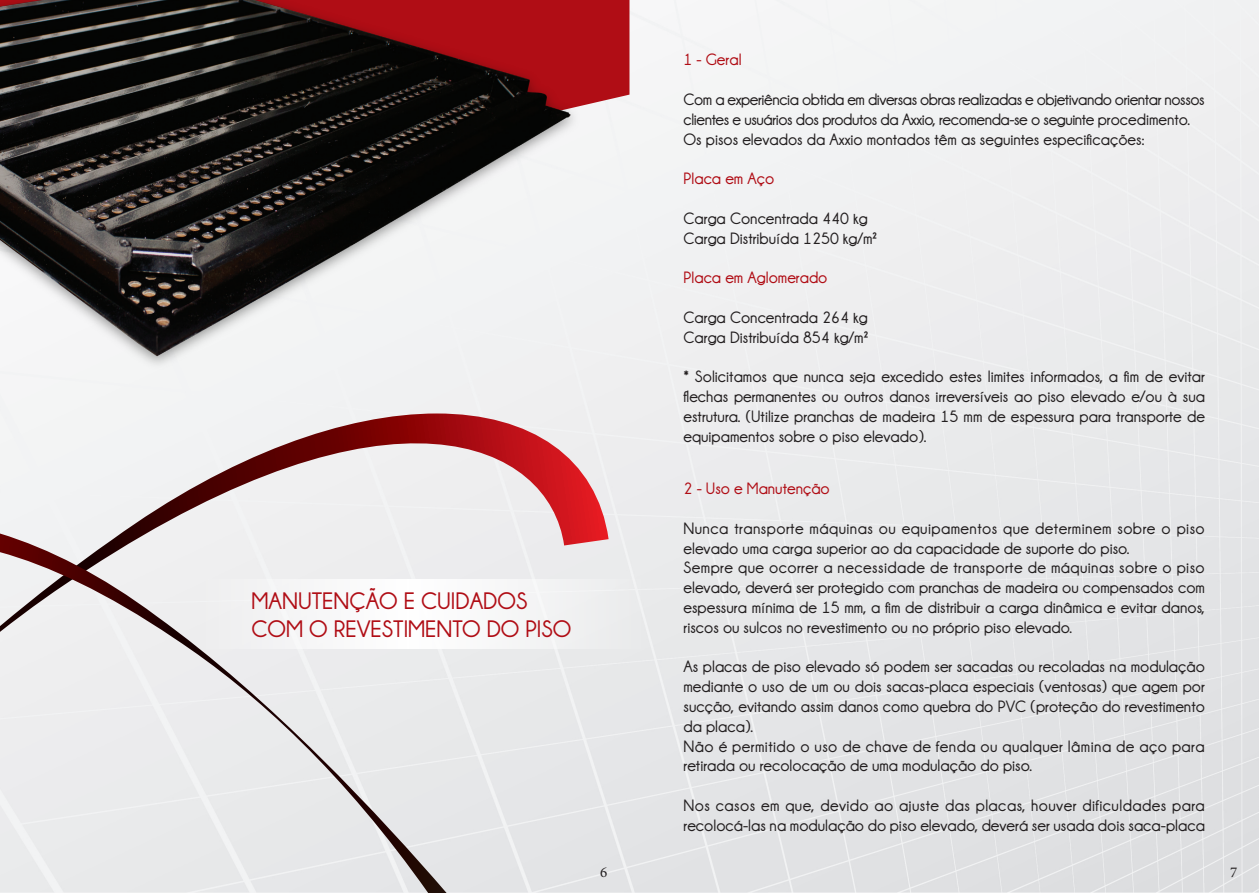
<style>
.page{position:relative;width:1259px;height:893px;background:#fff}
.page>*{position:absolute;margin:0;border:0;box-sizing:border-box;transform-origin:0 0}
.t1{font:700 24px "Champagne&Limousines";color:#b00d15}
.t2{font:700 16.5px/19.8px "Champagne&Limousines";color:#231f20;text-align:justify}
.t3{font:700 16.5px/19.8px "Champagne&Limousines";letter-spacing:.025em;color:#231f20}
.t4{font:700 16.5px/19.8px "Champagne&Limousines";letter-spacing:-.025em;color:#231f20}
.t5{font:700 16.5px "Champagne&Limousines";color:#b00d15}
.t6{font:15px "Minion Pro";color:#231f20}
</style>
<div class="page">
<img style="left:446px;top:0;width:813px;height:893px">
<svg style="left:0;top:371px;width:608px;height:208px"></svg>
<div style="left:0;top:533px;width:446px;height:360px;background:#eaebec"></div>
<div style="left:193px;top:579px;width:457px;height:69px;background:#f5f5f6"></div>
<svg style="left:600px;top:0;width:29px;height:240px;fill:#f2f3f4"></svg>
<img style="left:0;top:0;width:600px;height:376px">
<p class="t1" style="left:251px;top:587px;width:277px">MANUTENÇÃO E CUIDADOS</p>
<p class="t1" style="left:251px;top:616px;width:321px">COM O REVESTIMENTO DO PISO</p>
<p class="t5" style="left:683px;top:51px;width:60px">1 - Geral</p>
<p class="t4" style="left:683px;top:90px;width:523px">Com a experiência obtida em diversas obras realizadas e objetivando orientar nossos clientes e usuários dos produtos da Axxio, recomenda-se o seguinte procedimento.</p>
<p class="t2" style="left:683px;top:129px;width:462px">Os pisos elevados da Axxio montados têm as seguintes especificações:</p>
<p class="t5" style="left:683px;top:169px;width:92px">Placa em Aço</p>
<p class="t2" style="left:683px;top:208px;width:186px">Carga Concentrada 440 kg</p>
<p class="t2" style="left:683px;top:228px;width:195px">Carga Distribuída 1250 kg/m²</p>
<p class="t5" style="left:683px;top:268px;width:145px">Placa em Aglomerado</p>
<p class="t2" style="left:683px;top:307px;width:186px">Carga Concentrada 264 kg</p>
<p class="t2" style="left:683px;top:327px;width:186px">Carga Distribuída 854 kg/m²</p>
<p class="t2" style="left:683px;top:367px;width:523px">* Solicitamos que nunca seja excedido estes limites informados, a fim de evitar flechas permanentes ou outros danos irreversíveis ao piso elevado e/ou à sua estrutura. (Utilize pranchas de madeira 15 mm de espessura para transporte de equipamentos sobre o piso elevado).</p>
<p class="t5" style="left:683px;top:479px;width:148px">2 - Uso e Manutenção</p>
<p class="t3" style="left:683px;top:518px;width:523px">Nunca transporte máquinas ou equipamentos que determinem sobre o piso elevado uma carga superior ao da capacidade de suporte do piso.</p>
<p class="t2" style="left:683px;top:558px;width:523px">Sempre que ocorrer a necessidade de transporte de máquinas sobre o piso elevado, deverá ser protegido com pranchas de madeira ou compensados com espessura mínima de 15 mm, a fim de distribuir a carga dinâmica e evitar danos, riscos ou sulcos no revestimento ou no próprio piso elevado.</p>
<p class="t2" style="left:683px;top:657px;width:523px">As placas de piso elevado só podem ser sacadas ou recoladas na modulação mediante o uso de um ou dois sacas-placa especiais (ventosas) que agem por sucção, evitando assim danos como quebra do PVC (proteção do revestimento da placa).</p>
<p class="t3" style="left:683px;top:736px;width:523px">Não é permitido o uso de chave de fenda ou qualquer lâmina de aço para retirada ou recolocação de uma modulação do piso.</p>
<p class="t2" style="left:683px;top:795px;width:523px">Nos casos em que, devido ao ajuste das placas, houver dificuldades para recolocá-las na modulação do piso elevado, deverá ser usada dois saca-placa</p>
<p class="t6" style="left:600px;top:862px;width:9px">6</p>
<p class="t6" style="left:1230px;top:862px;width:9px">7</p>
</div>
